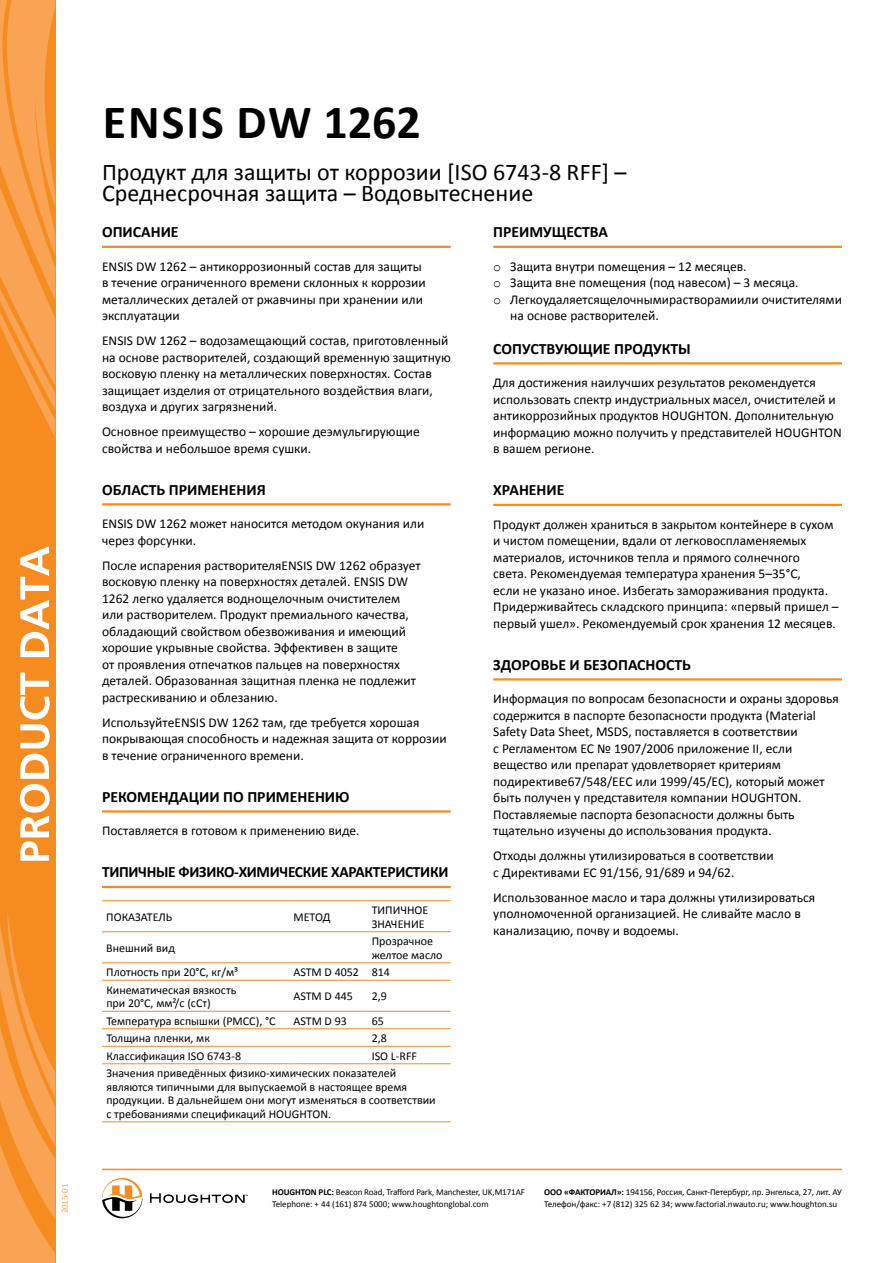
<style>
.page{position:relative;width:893px;height:1263px;background:#fff}
.page>*{position:absolute;margin:0;border:0;box-sizing:border-box;transform-origin:0 0}
.t1{font:700 48px "Calibri";letter-spacing:.035em;color:#000}
.t2{font:24px/21px "Calibri";color:#000}
.t3{font:700 15.75px "Calibri";color:#000}
.t4{font:700 15.75px "Calibri";letter-spacing:-.02em;color:#000}
.t5{font:13.5px/16.5px "Calibri";color:#000}
.t6{font:12px/13.5px "Calibri";color:#000}
.t7{font:9px/12px "Calibri";letter-spacing:-.01em;color:#000}
.t8{font:9px "Calibri";letter-spacing:-.01em;color:#f9a354}
.s1{font-family:"Courier New"}
.s2{font-weight:700}
</style>
<div class="page">
<svg style="left:0;top:0;width:55px;height:1263px;background:#f79a40"></svg>
<svg style="left:150px;top:1193px;width:98px;height:10px"></svg>
<svg style="left:102px;top:1178px;width:40px;height:40px"></svg>
<hr style="left:102px;top:1169px;width:740px;height:1px;background:#f68b1f">
<hr style="left:102px;top:246px;width:349px;height:2px;background:#f68b1f">
<hr style="left:102px;top:503px;width:349px;height:2px;background:#f68b1f">
<hr style="left:102px;top:810px;width:349px;height:2px;background:#f68b1f">
<hr style="left:102px;top:886px;width:349px;height:2px;background:#f68b1f">
<svg style="left:102px;top:901px;width:349px;height:145px"></svg>
<hr style="left:102px;top:900px;width:187px;height:1px;background:#f68b1f">
<hr style="left:289px;top:900px;width:78px;height:1px;background:#f68b1f">
<hr style="left:367px;top:900px;width:84px;height:1px;background:#f68b1f">
<hr style="left:102px;top:931px;width:187px;height:1px;background:#f68b1f">
<hr style="left:289px;top:931px;width:78px;height:1px;background:#f68b1f">
<hr style="left:367px;top:931px;width:84px;height:1px;background:#f68b1f">
<hr style="left:102px;top:962px;width:187px;height:1px;background:#f68b1f">
<hr style="left:289px;top:962px;width:78px;height:1px;background:#f68b1f">
<hr style="left:367px;top:962px;width:84px;height:1px;background:#f68b1f">
<hr style="left:102px;top:980px;width:187px;height:1px;background:#f68b1f">
<hr style="left:289px;top:980px;width:78px;height:1px;background:#f68b1f">
<hr style="left:367px;top:980px;width:84px;height:1px;background:#f68b1f">
<hr style="left:102px;top:1011px;width:187px;height:1px;background:#f68b1f">
<hr style="left:289px;top:1011px;width:78px;height:1px;background:#f68b1f">
<hr style="left:367px;top:1011px;width:84px;height:1px;background:#f68b1f">
<hr style="left:102px;top:1028px;width:187px;height:1px;background:#f68b1f">
<hr style="left:289px;top:1028px;width:78px;height:1px;background:#f68b1f">
<hr style="left:367px;top:1028px;width:84px;height:1px;background:#f68b1f">
<hr style="left:102px;top:1046px;width:187px;height:1px;background:#f68b1f">
<hr style="left:289px;top:1046px;width:78px;height:1px;background:#f68b1f">
<hr style="left:367px;top:1046px;width:84px;height:1px;background:#f68b1f">
<hr style="left:102px;top:1063px;width:187px;height:1px;background:#f68b1f">
<hr style="left:289px;top:1063px;width:78px;height:1px;background:#f68b1f">
<hr style="left:367px;top:1063px;width:84px;height:1px;background:#f68b1f">
<hr style="left:102px;top:1121px;width:187px;height:1px;background:#f68b1f">
<hr style="left:289px;top:1121px;width:78px;height:1px;background:#f68b1f">
<hr style="left:367px;top:1121px;width:84px;height:1px;background:#f68b1f">
<hr style="left:493px;top:246px;width:349px;height:2px;background:#f68b1f">
<hr style="left:493px;top:362px;width:349px;height:2px;background:#f68b1f">
<hr style="left:493px;top:504px;width:349px;height:2px;background:#f68b1f">
<hr style="left:493px;top:678px;width:349px;height:2px;background:#f68b1f">
<p class="t8" style="left:59px;top:1213px;width:31px;rotate:-90deg">2015-01</p>
<h1 class="t1" style="left:103px;top:91px;width:319px">ENSIS DW 1262</h1>
<h2 class="t2" style="left:102px;top:162px;width:526px">Продукт для защиты от коррозии [ISO 6743-8 RFF] –<br>Среднесрочная защита – Водовытеснение</h2>
<p class="t3" style="left:102px;top:222px;width:78px">ОПИСАНИЕ</p>
<p class="t5" style="left:102px;top:258px;width:325px">ENSIS DW 1262 – антикоррозионный состав для защиты в течение ограниченного времени склонных к коррозии металлических деталей от ржавчины при хранении или эксплуатации</p>
<p class="t5" style="left:102px;top:332px;width:350px">ENSIS DW 1262 – водозамещающий состав, приготовленный на основе растворителей, создающий временную защитную восковую пленку на металлических поверхностях. Состав защищает изделия от отрицательного воздействия влаги, воздуха и других загрязнений.</p>
<p class="t5" style="left:102px;top:423px;width:319px">Основное преимущество – хорошие деэмульгирующие свойства и небольшое время сушки.</p>
<p class="t3" style="left:102px;top:479px;width:165px">ОБЛАСТЬ ПРИМЕНЕНИЯ</p>
<p class="t5" style="left:102px;top:516px;width:324px">ENSIS DW 1262 может наносится методом окунания или через форсунки.</p>
<p class="t5" style="left:102px;top:557px;width:320px">После испарения растворителяENSIS DW 1262 образует восковую пленку на поверхностях деталей. ENSIS DW 1262 легко удаляется воднощелочным очистителем или растворителем. Продукт премиального качества, обладающий свойством обезвоживания и имеющий хорошие укрывные свойства. Эффективен в защите<br>от проявления отпечатков пальцев на поверхностях деталей. Образованная защитная пленка не подлежит растрескиванию и облезанию.</p>
<p class="t5" style="left:102px;top:714px;width:346px">ИспользуйтеENSIS DW 1262 там, где требуется хорошая покрывающая способность и надежная защита от коррозии в течение ограниченного времени.</p>
<p class="t3" style="left:102px;top:786px;width:249px">РЕКОМЕНДАЦИИ ПО ПРИМЕНЕНИЮ</p>
<p class="t5" style="left:102px;top:823px;width:259px">Поставляется в готовом к применению виде.</p>
<p class="t4" style="left:102px;top:862px;width:348px">ТИПИЧНЫЕ ФИЗИКО-ХИМИЧЕСКИЕ ХАРАКТЕРИСТИКИ</p>
<p class="t6" style="left:106px;top:910px;width:67px">ПОКАЗАТЕЛЬ</p>
<p class="t6" style="left:293px;top:910px;width:38px">МЕТОД</p>
<p class="t6" style="left:372px;top:903px;width:58px">ТИПИЧНОЕ<br>ЗНАЧЕНИЕ</p>
<p class="t6" style="left:106px;top:941px;width:70px">Внешний вид</p>
<p class="t6" style="left:372px;top:934px;width:72px">Прозрачное желтое масло</p>
<p class="t6" style="left:106px;top:965px;width:133px">Плотность при 20°C, кг/м³</p>
<p class="t6" style="left:293px;top:965px;width:98px">ASTM D 4052 814</p>
<p class="t6" style="left:106px;top:983px;width:131px">Кинематическая вязкость при 20°C, мм²/с (сСт)</p>
<p class="t6" style="left:293px;top:989px;width:61px">ASTM D 445</p>
<p class="t6" style="left:372px;top:989px;width:17px">2,9</p>
<p class="t6" style="left:106px;top:1014px;width:171px">Температура вспышки (PMCC), °C</p>
<p class="t6" style="left:293px;top:1014px;width:55px">ASTM D 93</p>
<p class="t6" style="left:372px;top:1014px;width:14px">65</p>
<p class="t6" style="left:106px;top:1031px;width:105px">Толщина пленки, мк</p>
<p class="t6" style="left:372px;top:1031px;width:17px">2,8</p>
<p class="t6" style="left:106px;top:1049px;width:136px">Классификация ISO 6743-8</p>
<p class="t6" style="left:106px;top:1047px;width:312px;line-height:17.5px;text-indent:265px">ISO L-RFF<br>Значения приведённых физико-химических показателей</p>
<p class="t6" style="left:106px;top:1080px;width:331px">являются типичными для выпускаемой в настоящее время продукции. В дальнейшем они могут изменяться в соответствии с требованиями спецификаций HOUGHTON.</p>
<p class="t3" style="left:493px;top:222px;width:116px">ПРЕИМУЩЕСТВА</p>
<p class="t5" style="left:493px;top:258px;width:255px"><span class="s1">o</span> Защита внутри помещения – 12 месяцев.</p>
<p class="t5" style="left:493px;top:274px;width:307px"><span class="s1">o</span> Защита вне помещения (под навесом) – 3 месяца.</p>
<p class="t5" style="left:493px;top:291px;width:350px"><span class="s1">o</span> Легкоудаляетсящелочнымирастворамиили очистителями</p>
<p class="t5" style="left:510px;top:307px;width:150px">на основе растворителей.</p>
<p class="t3" style="left:493px;top:338px;width:199px">СОПУСТВУЮЩИЕ ПРОДУКТЫ</p>
<p class="t5" style="left:493px;top:375px;width:350px">Для достижения наилучших результатов рекомендуется использовать спектр индустриальных масел, очистителей и антикоррозийных продуктов HOUGHTON. Дополнительную информацию можно получить у представителей HOUGHTON в вашем регионе.</p>
<p class="t3" style="left:493px;top:480px;width:73px">ХРАНЕНИЕ</p>
<p class="t5" style="left:493px;top:516px;width:347px">Продукт должен храниться в закрытом контейнере в сухом и чистом помещении, вдали от легковоспламеняемых материалов, источников тепла и прямого солнечного<br>света. Рекомендуемая температура хранения 5–35°C,<br>если не указано иное. Избегать замораживания продукта.<br>Придерживайтесь складского принципа: «первый пришел – первый ушел». Рекомендуемый срок хранения 12 месяцев.</p>
<p class="t3" style="left:493px;top:654px;width:199px">ЗДОРОВЬЕ И БЕЗОПАСНОСТЬ</p>
<p class="t5" style="left:493px;top:691px;width:347px">Информация по вопросам безопасности и охраны здоровья содержится в паспорте безопасности продукта (Material Safety Data Sheet, MSDS, поставляется в соответствии<br>с Регламентом EC № 1907/2006 приложение II, если вещество или препарат удовлетворяет критериям подирективе67/548/EEC или 1999/45/EC), который может быть получен у представителя компании HOUGHTON.<br>Поставляемые паспорта безопасности должны быть тщательно изучены до использования продукта.</p>
<p class="t5" style="left:493px;top:848px;width:282px">Отходы должны утилизироваться в соответствии с Директивами EC 91/156, 91/689 и 94/62.</p>
<p class="t5" style="left:493px;top:889px;width:323px">Использованное масло и тара должны утилизироваться уполномоченной организацией. Не сливайте масло в канализацию, почву и водоемы.</p>
<p class="t7" style="left:272px;top:1186px;width:254px"><span class="s2">HOUGHTON PLC:</span> Beacon Road, Trafford Park, Manchester, UK,M171AF<br>Telephone: + 44 (161) 874 5000; www.houghtonglobal.com</p>
<p class="t7" style="left:544px;top:1186px;width:299px"><span class="s2">ООО «ФАКТОРИАЛ»:</span> 194156, Россия, Санкт-Петербург, пр. Энгельса, 27, лит. АУ<br>Телефон/факс: +7 (812) 325 62 34; www.factorial.nwauto.ru; www.houghton.su</p>
</div>
